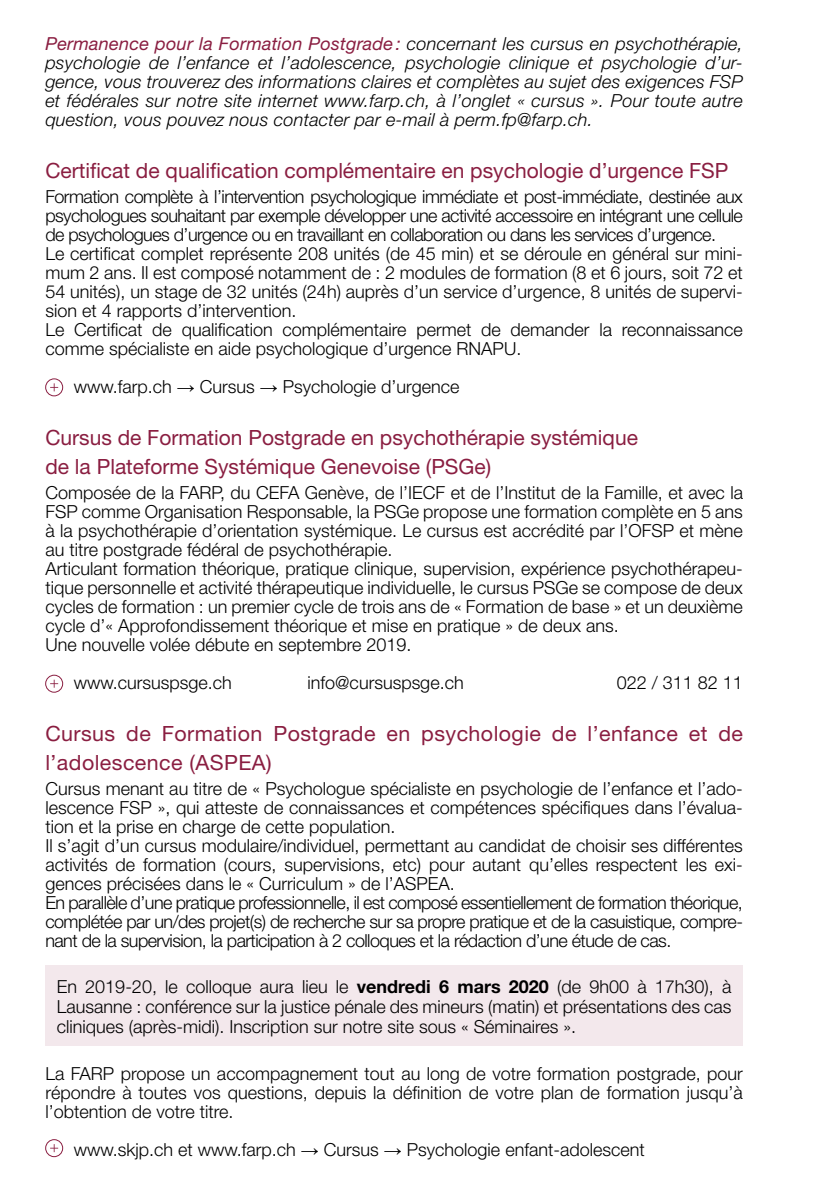
<style>
.page{position:relative;width:828px;height:1191px;background:#fff}
.page>*{position:absolute;margin:0;border:0;box-sizing:border-box;transform-origin:0 0}
.t1{font:21px/28.8px "Helvetica Neue";color:#8a1e41}
.t2{font:21px/28.8px "Helvetica Neue";letter-spacing:.02em;color:#8a1e41}
.t3{font:300 18px/19px "Helvetica Neue";color:#000}
.t4{font:italic 300 18px/19px "Helvetica Neue";letter-spacing:.01em;color:#000;text-align:justify}
.s1{font-weight:400;color:#8a1e41}
.s2{font-family:"Arial";font-weight:400}
.s3{font-weight:700}
</style>
<div class="page">
<div style="left:45px;top:1139px;width:18px;height:18px;border:1px solid #8a1e41;border-radius:50%"></div>
<div style="left:45px;top:378px;width:18px;height:18px;border:1px solid #8a1e41;border-radius:50%"></div>
<svg style="left:50px;top:383px;width:8px;height:8px"></svg>
<svg style="left:50px;top:1144px;width:8px;height:8px"></svg>
<div style="left:45px;top:674px;width:18px;height:18px;border:1px solid #8a1e41;border-radius:50%"></div>
<svg style="left:50px;top:679px;width:8px;height:8px"></svg>
<div style="left:45px;top:965px;width:698px;height:80px;background:#f3e8ec"></div>
<p class="t4" style="left:45px;top:33px;width:699px"><span class="s1">Permanence pour la Formation Postgrade :</span> concernant les cursus en psychothérapie, psychologie de l’enfance et l’adolescence, psychologie clinique et psychologie d’ur&shy;gence, vous trouverez des informations claires et complètes au sujet des exigences FSP et fédérales sur notre site internet www.farp.ch, à l’onglet « cursus ». Pour toute autre question, vous pouvez nous contacter par e-mail à perm.fp@farp.ch.</p>
<p class="t1" style="left:45px;top:156px;width:684px">Certificat de qualification complémentaire en psychologie d’urgence FSP</p>
<p class="t3" style="left:45px;top:186px;width:699px">Formation complète à l’intervention psychologique immédiate et post-immédiate, destinée aux psychologues souhaitant par exemple développer une activité accessoire en intégrant une cellule de psychologues d’urgence ou en travaillant en collaboration ou dans les services d’urgence.<br>Le certificat complet représente 208 unités (de 45 min) et se déroule en général sur mini&shy;mum 2 ans. Il est composé notamment de : 2 modules de formation (8 et 6 jours, soit 72 et 54 unités), un stage de 32 unités (24h) auprès d’un service d’urgence, 8 unités de supervi&shy;sion et 4 rapports d’intervention.<br>Le Certificat de qualification complémentaire permet de demander la reconnaissance comme spécialiste en aide psychologique d’urgence RNAPU.</p>
<p class="t3" style="left:74px;top:376px;width:387px">www.farp.ch <span class="s2">→</span> Cursus <span class="s2">→</span> Psychologie d’urgence</p>
<p class="t1" style="left:45px;top:423px;width:594px">Cursus de Formation Postgrade en psychothérapie systémique de la Plateforme Systémique Genevoise (PSGe)</p>
<p class="t3" style="left:45px;top:482px;width:699px">Composée de la FARP, du CEFA Genève, de l’IECF et de l’Institut de la Famille, et avec la FSP comme Organisation Responsable, la PSGe propose une formation complète en 5 ans à la psychothérapie d’orientation systémique. Le cursus est accrédité par l’OFSP et mène au titre postgrade fédéral de psychothérapie.<br>Articulant formation théorique, pratique clinique, supervision, expérience psychothérapeu&shy;tique personnelle et activité thérapeutique individuelle, le cursus PSGe se compose de deux cycles de formation : un premier cycle de trois ans de « Formation de base » et un deuxième cycle d’« Approfondissement théorique et mise en pratique » de deux ans.<br>Une nouvelle volée débute en septembre 2019.</p>
<p class="t3" style="left:74px;top:672px;width:160px">www.cursuspsge.ch</p>
<p class="t3" style="left:307px;top:672px;width:158px">info@cursuspsge.ch</p>
<p class="t3" style="left:617px;top:672px;width:128px">022 / 311 82 11</p>
<p class="t2" style="left:45px;top:719px;width:699px">Cursus de Formation Postgrade en psychologie de l’enfance et de l’adolescence (ASPEA)</p>
<p class="t3" style="left:45px;top:778px;width:699px">Cursus menant au titre de « Psychologue spécialiste en psychologie de l’enfance et l’ado&shy;lescence FSP », qui atteste de connaissances et compétences spécifiques dans l’évalua&shy;tion et la prise en charge de cette population.<br>Il s’agit d’un cursus modulaire/individuel, permettant au candidat de choisir ses différentes activités de formation (cours, supervisions, etc) pour autant qu’elles respectent les exi&shy;gences précisées dans le « Curriculum » de l’ASPEA.<br>En parallèle d’une pratique professionnelle, il est composé essentiellement de formation théorique, complétée par un/des projet(s) de recherche sur sa propre pratique et de la casuistique, compre&shy;nant de la supervision, la participation à 2 colloques et la rédaction d’une étude de cas.</p>
<p class="t3" style="left:57px;top:976px;width:676px;line-height:20px;text-align:justify">En 2019-20, le colloque aura lieu le <span class="s3">vendredi 6 mars 2020</span> (de 9h00 à 17h30), à Lausanne : conférence sur la justice pénale des mineurs (matin) et présentations des cas cliniques (après-midi). Inscription sur notre site sous « Séminaires ».</p>
<p class="t3" style="left:45px;top:1063px;width:699px;text-align:justify">La FARP propose un accompagnement tout au long de votre formation postgrade, pour répondre à toutes vos questions, depuis la définition de votre plan de formation jusqu’à l’obtention de votre titre.</p>
<p class="t3" style="left:74px;top:1139px;width:572px">www.skjp.ch et www.farp.ch <span class="s2">→</span> Cursus <span class="s2">→</span> Psychologie enfant-adolescent</p>
</div>
